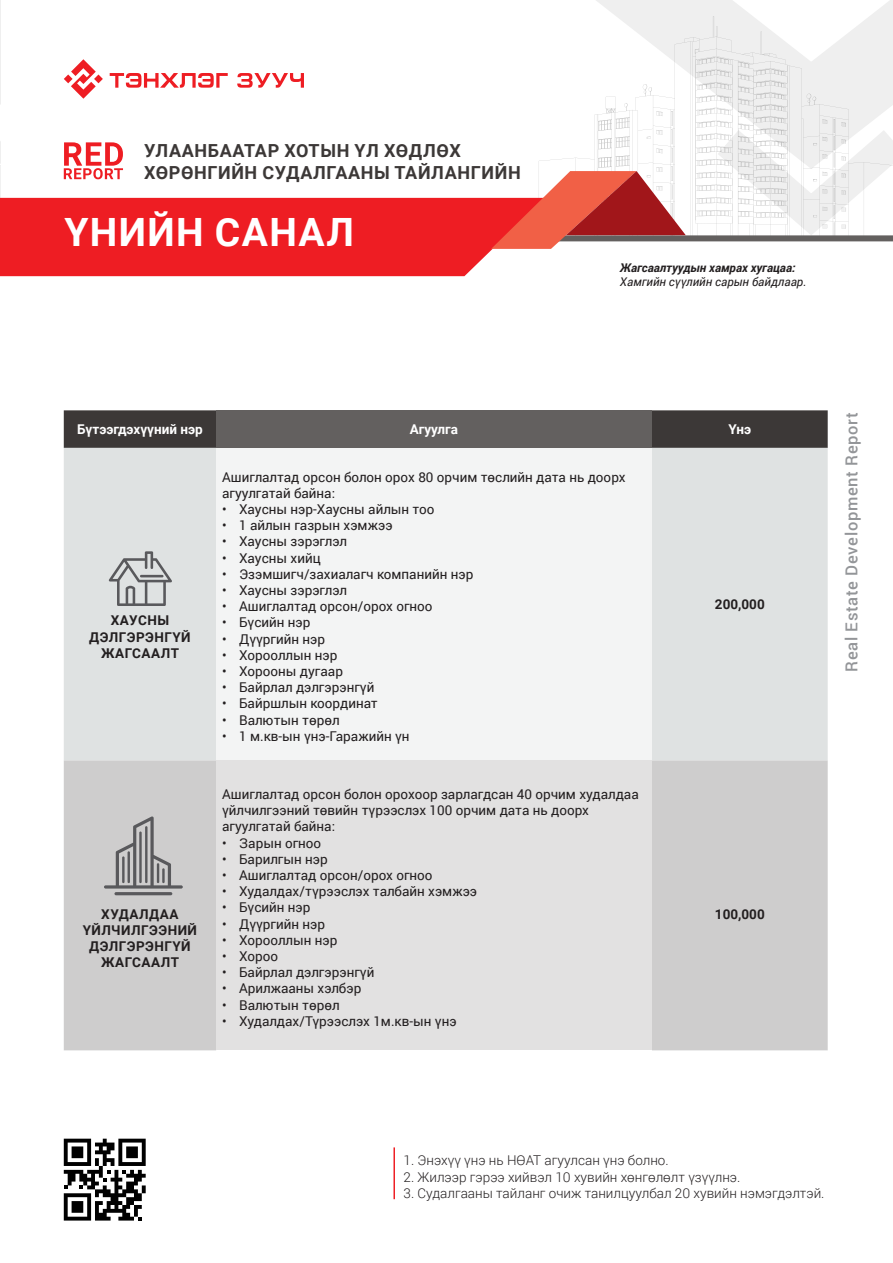
<style>
.page{position:relative;width:893px;height:1263px;background:#fff}
.page>*{position:absolute;margin:0;border:0;box-sizing:border-box;transform-origin:0 0}
.t1{font:700 39px "Roboto";letter-spacing:.035em;color:#fff}
.t2{font:700 18px/22.5px "Roboto";letter-spacing:.035em;color:#3c3837}
.t3{font:500 16.5px "Roboto";letter-spacing:.04em;color:#939598}
.t4{font:13.5px/16.2px "Roboto";color:#231f20}
.t5{font:300 13.5px "Roboto";color:#231f20}
.t6{font:700 13.5px/16.2px "Roboto";letter-spacing:.035em;color:#231f20;text-align:center}
.t7{font:700 13.5px "Roboto";color:#fff}
.t8{font:italic 12px "Roboto";color:#231f20}
.t9{font:italic 700 12px "Roboto";color:#231f20}
</style>
<div class="page">
<hr style="left:393px;top:1147px;width:2px;height:52px;background:#ee2026">
<svg style="left:0;top:0;width:893px;height:276px"></svg>
<svg style="left:64px;top:1139px;width:82px;height:81px"></svg>
<div style="left:64px;top:410px;width:764px;height:38px;background:#3c3837"></div>
<div style="left:216px;top:410px;width:436px;height:38px;background:#63605f"></div>
<div style="left:64px;top:448px;width:764px;height:312px;background:#dfe2e2"></div>
<div style="left:216px;top:448px;width:436px;height:312px;background:#f3f4f4"></div>
<div style="left:64px;top:760px;width:764px;height:290px;background:#cecdcd"></div>
<div style="left:216px;top:760px;width:436px;height:290px;background:#e2e1e1"></div>
<svg style="left:109px;top:551px;width:63px;height:55px;background:#bbbebe"></svg>
<hr style="left:140px;top:575px;width:24px;height:2px;background:#59595c">
<hr style="left:114px;top:892px;width:58px;height:3px;background:#59595c;border-radius:2px">
<svg style="left:104px;top:816px;width:79px;height:72px;background:#b7b6b7"></svg>
<hr style="left:157px;top:863px;width:2px;height:20px;background:#59595c">
<hr style="left:162px;top:868px;width:3px;height:15px;background:#59595c">
<hr style="left:128px;top:851px;width:2px;height:32px;background:#59595c">
<hr style="left:122px;top:856px;width:3px;height:27px;background:#59595c">
<hr style="left:145px;top:826px;width:3px;height:57px;background:#59595c">
<hr style="left:139px;top:831px;width:3px;height:52px;background:#59595c">
<h2 class="t2" style="left:144px;top:139px;width:378px">УЛААНБААТАР ХОТЫН ҮЛ ХӨДЛӨХ<br>ХӨРӨНГИЙН СУДАЛГААНЫ ТАЙЛАНГИЙН</h2>
<h1 class="t1" style="left:64px;top:205px;width:291px">ҮНИЙН САНАЛ</h1>
<p class="t9" style="left:620px;top:259px;width:177px">Жагсаалтуудын хамрах хугацаа:</p>
<p class="t8" style="left:620px;top:273px;width:188px">Хамгийн сүүлийн сарын байдлаар.</p>
<p class="t7" style="left:77px;top:420px;width:127px">Бүтээгдэхүүний нэр</p>
<p class="t7" style="left:410px;top:420px;width:50px">Агуулга</p>
<p class="t7" style="left:728px;top:420px;width:24px">Үнэ</p>
<p class="t6" style="left:89px;top:612px;width:103px">ХАУСНЫ<br>ДЭЛГЭРЭНГҮЙ<br>ЖАГСААЛТ</p>
<p class="t6" style="left:83px;top:905px;width:116px">ХУДАЛДАА<br>ҮЙЛЧИЛГЭЭНИЙ<br>ДЭЛГЭРЭНГҮЙ<br>ЖАГСААЛТ</p>
<p class="t4" style="left:222px;top:468px;width:405px">Ашиглалтад орсон болон орох 80 орчим төслийн дата нь доорх агуулгатай байна:</p>
<p class="t4" style="left:222px;top:501px;width:214px">• Хаусны нэр-Хаусны айлын тоо</p>
<p class="t4" style="left:222px;top:517px;width:172px">• 1 айлын газрын хэмжээ</p>
<p class="t4" style="left:222px;top:533px;width:126px">• Хаусны зэрэглэл</p>
<p class="t4" style="left:222px;top:549px;width:100px">• Хаусны хийц</p>
<p class="t4" style="left:222px;top:565px;width:253px">• Эзэмшигч/захиалагч компанийн нэр</p>
<p class="t4" style="left:222px;top:582px;width:126px">• Хаусны зэрэглэл</p>
<p class="t4" style="left:222px;top:598px;width:212px">• Ашиглалтад орсон/орох огноо</p>
<p class="t4" style="left:222px;top:614px;width:90px">• Бүсийн нэр</p>
<p class="t4" style="left:222px;top:630px;width:105px">• Дүүргийн нэр</p>
<p class="t4" style="left:222px;top:646px;width:117px">• Хорооллын нэр</p>
<p class="t4" style="left:222px;top:663px;width:122px">• Хорооны дугаар</p>
<p class="t4" style="left:222px;top:679px;width:154px">• Байрлал дэлгэрэнгүй</p>
<p class="t4" style="left:222px;top:695px;width:157px">• Байршлын координат</p>
<p class="t4" style="left:222px;top:711px;width:119px">• Валютын төрөл</p>
<p class="t4" style="left:222px;top:727px;width:189px">• 1 м.кв-ын үнэ-Гаражийн үн</p>
<p class="t4" style="left:222px;top:786px;width:418px">Ашиглалтад орсон болон орохоор зарлагдсан 40 орчим худалдаа үйлчилгээний төвийн түрээслэх 100 орчим дата нь доорх агуулгатай байна:</p>
<p class="t4" style="left:222px;top:834px;width:101px">• Зарын огноо</p>
<p class="t4" style="left:222px;top:850px;width:107px">• Барилгын нэр</p>
<p class="t4" style="left:222px;top:867px;width:212px">• Ашиглалтад орсон/орох огноо</p>
<p class="t4" style="left:222px;top:883px;width:257px">• Худалдах/түрээслэх талбайн хэмжээ</p>
<p class="t4" style="left:222px;top:899px;width:90px">• Бүсийн нэр</p>
<p class="t4" style="left:222px;top:915px;width:105px">• Дүүргийн нэр</p>
<p class="t4" style="left:222px;top:931px;width:117px">• Хорооллын нэр</p>
<p class="t4" style="left:222px;top:948px;width:58px">• Хороо</p>
<p class="t4" style="left:222px;top:964px;width:154px">• Байрлал дэлгэрэнгүй</p>
<p class="t4" style="left:222px;top:980px;width:141px">• Арилжааны хэлбэр</p>
<p class="t4" style="left:222px;top:996px;width:119px">• Валютын төрөл</p>
<p class="t4" style="left:222px;top:1012px;width:236px">• Худалдах/Түрээслэх 1м.кв-ын үнэ</p>
<p class="t6" style="left:715px;top:596px;width:51px">200,000</p>
<p class="t6" style="left:715px;top:906px;width:51px">100,000</p>
<p class="t3" style="left:840px;top:672px;width:261px;rotate:-90deg">Real Estate Development Report</p>
<p class="t5" style="left:404px;top:1151px;width:267px">1. Энэхүү үнэ нь НӨАТ агуулсан үнэ болно.</p>
<p class="t5" style="left:404px;top:1167px;width:338px">2. Жилээр гэрээ хийвэл 10 хувийн хөнгөлөлт үзүүлнэ.</p>
<p class="t5" style="left:404px;top:1183px;width:422px">3. Судалгааны тайланг очиж танилцуулбал 20 хувийн нэмэгдэлтэй.</p>
</div>
